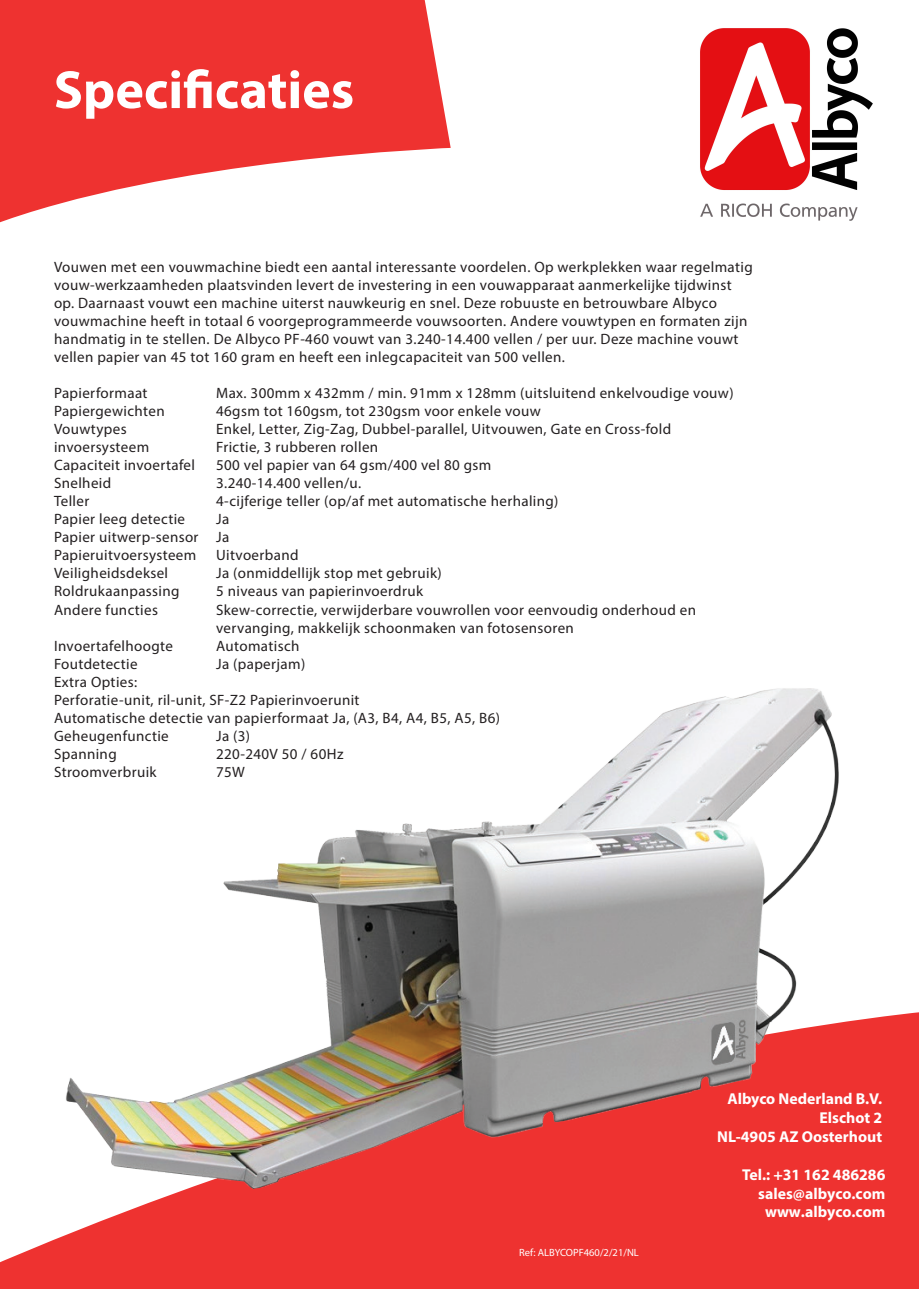
<style>
.page{position:relative;width:919px;height:1289px;background:#fff}
.page>*{position:absolute;margin:0;border:0;box-sizing:border-box;transform-origin:0 0}
.t1{font:700 54px "Myriad Pro";color:#fff}
.t2{font:700 15.75px/18.9px "Myriad Pro";color:#fff;text-align:right}
.t3{font:15px/18px "Myriad Pro";letter-spacing:.025em;color:#231f20}
.t4{font:10.5px "Myriad Pro";color:#fff}
</style>
<div class="page">
<svg style="left:0;top:1012px;width:918px;height:276px;fill:#ee3230"></svg>
<svg style="left:0;top:0;width:450px;height:223px;fill:#ee3230"></svg>
<img style="left:58px;top:688px;width:797px;height:512px">
<img style="left:700px;top:28px;width:173px;height:193px">
<h1 class="t1" style="left:54px;top:55px;width:302px">Specificaties</h1>
<p class="t3" style="left:54px;top:258px;width:700px">Vouwen met een vouwmachine biedt een aantal interessante voordelen. Op werkplekken waar regelmatig vouw-werkzaamheden plaatsvinden levert de investering in een vouwapparaat aanmerkelijke tijdwinst op. Daarnaast vouwt een machine uiterst nauwkeurig en snel. Deze robuuste en betrouwbare Albyco vouwmachine heeft in totaal 6 voorgeprogrammeerde vouwsoorten. Andere vouwtypen en formaten zijn handmatig in te stellen. De Albyco PF-460 vouwt van 3.240-14.400 vellen / per uur. Deze machine vouwt vellen papier van 45 tot 160 gram en heeft een inlegcapaciteit van 500 vellen.</p>
<p class="t3" style="left:54px;top:384px;width:95px">Papierformaat</p>
<p class="t3" style="left:216px;top:384px;width:519px">Max. 300mm x 432mm / min. 91mm x 128mm (uitsluitend enkelvoudige vouw)</p>
<p class="t3" style="left:54px;top:402px;width:112px">Papiergewichten</p>
<p class="t3" style="left:216px;top:402px;width:326px">46gsm tot 160gsm, tot 230gsm voor enkele vouw</p>
<p class="t3" style="left:54px;top:420px;width:74px">Vouwtypes</p>
<p class="t3" style="left:216px;top:420px;width:456px">Enkel, Letter, Zig-Zag, Dubbel-parallel, Uitvouwen, Gate en Cross-fold</p>
<p class="t3" style="left:54px;top:438px;width:97px">invoersysteem</p>
<p class="t3" style="left:216px;top:438px;width:164px">Frictie, 3 rubberen rollen</p>
<p class="t3" style="left:54px;top:456px;width:142px">Capaciteit invoertafel</p>
<p class="t3" style="left:216px;top:456px;width:277px">500 vel papier van 64 gsm/400 vel 80 gsm</p>
<p class="t3" style="left:54px;top:474px;width:59px">Snelheid</p>
<p class="t3" style="left:216px;top:474px;width:147px">3.240-14.400 vellen/u.</p>
<p class="t3" style="left:54px;top:492px;width:37px">Teller</p>
<p class="t3" style="left:216px;top:492px;width:344px">4-cijferige teller (op/af met automatische herhaling)</p>
<p class="t3" style="left:54px;top:510px;width:132px">Papier leeg detectie</p>
<p class="t3" style="left:54px;top:510px;width:177px;text-align:justify;text-indent:162px">Ja Papier uitwerp-sensor Ja Papieruitvoersysteem</p>
<p class="t3" style="left:216px;top:546px;width:84px">Uitvoerband</p>
<p class="t3" style="left:54px;top:564px;width:116px">Veiligheidsdeksel</p>
<p class="t3" style="left:216px;top:564px;width:227px">Ja (onmiddellijk stop met gebruik)</p>
<p class="t3" style="left:54px;top:582px;width:127px">Roldrukaanpassing</p>
<p class="t3" style="left:216px;top:582px;width:208px">5 niveaus van papierinvoerdruk</p>
<p class="t3" style="left:54px;top:600px;width:105px">Andere functies</p>
<p class="t3" style="left:216px;top:600px;width:481px">Skew-correctie, verwijderbare vouwrollen voor eenvoudig onderhoud en vervanging, makkelijk schoonmaken van fotosensoren</p>
<p class="t3" style="left:54px;top:636px;width:120px">Invoertafelhoogte</p>
<p class="t3" style="left:216px;top:636px;width:85px">Automatisch</p>
<p class="t3" style="left:54px;top:654px;width:85px">Foutdetectie</p>
<p class="t3" style="left:216px;top:654px;width:91px">Ja (paperjam)</p>
<p class="t3" style="left:54px;top:672px;width:447px">Extra Opties:<br>Perforatie-unit, ril-unit, SF-Z2 Papierinvoerunit<br>Automatische detectie van papierformaat Ja, (A3, B4, A4, B5, A5, B6)<br>Geheugenfunctie</p>
<p class="t3" style="left:216px;top:726px;width:36px">Ja (3)</p>
<p class="t3" style="left:54px;top:744px;width:64px">Spanning</p>
<p class="t3" style="left:216px;top:744px;width:129px">220-240V 50 / 60Hz</p>
<p class="t3" style="left:54px;top:762px;width:104px">Stroomverbruik</p>
<p class="t3" style="left:216px;top:762px;width:30px">75W</p>
<p class="t4" style="left:519px;top:1246px;width:121px">Ref: ALBYCOPF460/2/21/NL</p>
<p class="t2" style="left:717px;top:1088px;width:166px">Albyco Nederland B.V.<br>Elschot 2<br>NL-4905 AZ Oosterhout</p>
<p class="t2" style="left:742px;top:1164px;width:145px">Tel.: +31 162 486286 sales@albyco.com www.albyco.com</p>
</div>
